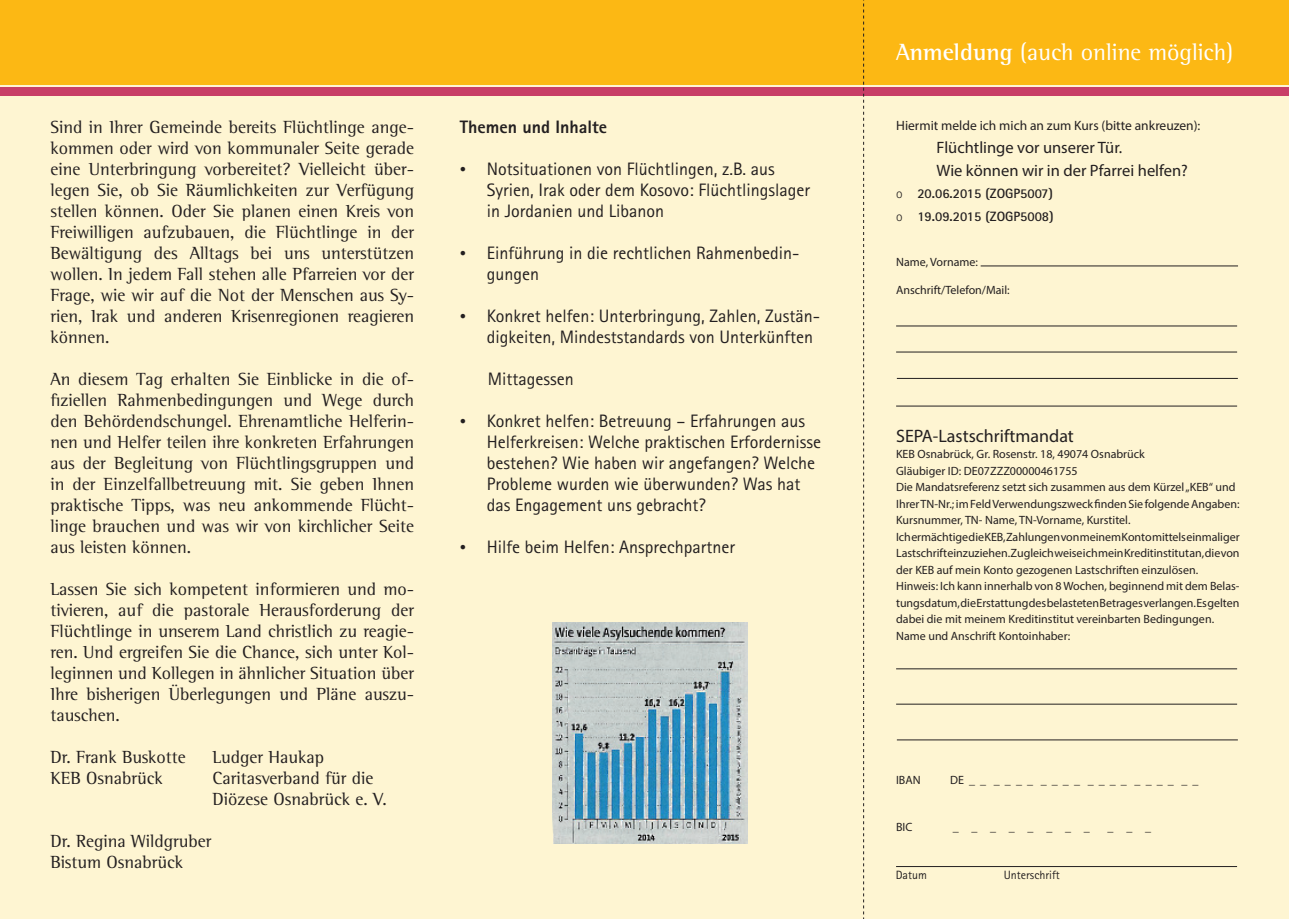
<style>
.page{position:relative;width:1289px;height:919px;background:#fff}
.page>*{position:absolute;margin:0;border:0;box-sizing:border-box;transform-origin:0 0}
.t1{font:24px "Rotis Semi Serif Std";color:#fff}
.t2{font:18px/21px "Rotis Semi Serif Std";color:#231f20;text-align:justify}
.t3{font:18px/21px "Rotis Sans Serif Std";color:#231f20}
.t4{font:18px "Myriad Pro";color:#231f20}
.t5{font:800 18px "Rotis Sans Serif Std";color:#231f20}
.t6{font:16.5px/22.5px "Myriad Pro";color:#231f20}
.t7{font:13.5px "Myriad Pro";color:#231f20}
.t8{font:700 13.5px/22.5px "Rotis Sans Serif Std";color:#231f20}
.t9{font:12px/16.5px "Myriad Pro";color:#231f20}
.t10{font:12px "Rotis Sans Serif Std";color:#231f20}
.s1{font-family:"Times New Roman"}
.s2{font-weight:700}
.s3{font-weight:300}
</style>
<div class="page">
<div style="left:0;top:84px;width:1288px;height:834px;background:#fef5d2"></div>
<div style="left:0;top:0;width:1288px;height:85px;background:#fcb814"></div>
<div style="left:0;top:88px;width:1288px;height:8px;background:#c83e67"></div>
<img style="left:552px;top:623px;width:195px;height:220px">
<hr style="left:896px;top:866px;width:340px;height:1px;background:#231f20">
<hr style="left:980px;top:265px;width:257px;height:1px;background:#231f20">
<hr style="left:896px;top:325px;width:340px;height:1px;background:#231f20">
<hr style="left:896px;top:351px;width:340px;height:1px;background:#231f20">
<hr style="left:896px;top:378px;width:341px;height:1px;background:#231f20">
<hr style="left:896px;top:405px;width:340px;height:1px;background:#231f20">
<hr style="left:896px;top:668px;width:340px;height:1px;background:#231f20">
<hr style="left:896px;top:703px;width:340px;height:1px;background:#231f20">
<hr style="left:896px;top:739px;width:341px;height:1px;background:#231f20">
<svg style="left:863px;top:0;width:1px;height:918px"></svg>
<p class="t2" style="left:50px;top:116px;width:365px">Sind in Ihrer Gemeinde bereits Flüchtlinge ange&shy;kommen oder wird von kommunaler Seite gerade eine Unterbringung vorbereitet? Vielleicht über&shy;legen Sie, ob Sie Räumlichkeiten zur Verfügung stellen können. Oder Sie planen einen Kreis von Freiwilligen aufzubauen, die Flüchtlinge in der Bewältigung des Alltags bei uns unterstützen wollen. In jedem Fall stehen alle Pfarreien vor der Frage, wie wir auf die Not der Menschen aus Sy&shy;rien, Irak und anderen Krisenregionen reagieren können.</p>
<p class="t2" style="left:50px;top:368px;width:365px">An diesem Tag erhalten Sie Einblicke in die of&shy;fiziellen Rahmenbedingungen und Wege durch den Behördendschungel. Ehrenamtliche Helferin&shy;nen und Helfer teilen ihre konkreten Erfahrungen aus der Begleitung von Flüchtlingsgruppen und in der Einzelfallbetreuung mit. Sie geben Ihnen praktische Tipps, was neu ankommende Flücht&shy;linge brauchen und was wir von kirchlicher Seite aus leisten können.</p>
<p class="t2" style="left:50px;top:578px;width:365px">Lassen Sie sich kompetent informieren und mo&shy;tivieren, auf die pastorale Herausforderung der Flüchtlinge in unserem Land christlich zu reagie&shy;ren. Und ergreifen Sie die Chance, sich unter Kol&shy;leginnen und Kollegen in ähnlicher Situation über Ihre bisherigen Überlegungen und Pläne auszu&shy;tauschen.</p>
<p class="t2" style="left:50px;top:746px;width:137px">Dr. Frank Buskotte</p>
<p class="t2" style="left:212px;top:746px;width:113px">Ludger Haukap</p>
<p class="t2" style="left:50px;top:767px;width:114px">KEB Osnabrück</p>
<p class="t2" style="left:212px;top:767px;width:176px">Caritasverband für die<br>Diözese Osnabrück e. V.</p>
<p class="t2" style="left:50px;top:830px;width:163px">Dr. Regina Wildgruber<br>Bistum Osnabrück</p>
<p class="t5" style="left:460px;top:115px;width:149px">Themen und Inhalte</p>
<p class="t3" style="left:487px;top:158px;width:325px;text-indent:-27px"><span class="s1">•</span> Notsituationen von Flüchtlingen, z.B. aus<br>Syrien, Irak oder dem Kosovo: Flüchtlingslager in Jordanien und Libanon</p>
<p class="t3" style="left:487px;top:242px;width:314px;text-indent:-27px"><span class="s1">•</span> Einführung in die rechtlichen Rahmenbedin&shy;gungen</p>
<p class="t3" style="left:487px;top:305px;width:335px;text-indent:-27px"><span class="s1">•</span> Konkret helfen: Unterbringung, Zahlen, Zustän&shy;digkeiten, Mindeststandards von Unterkünften</p>
<p class="t3" style="left:488px;top:368px;width:87px">Mittagessen</p>
<p class="t3" style="left:487px;top:410px;width:336px;text-indent:-27px"><span class="s1">•</span> Konkret helfen: Betreuung – Erfahrungen aus Helferkreisen: Welche praktischen Erfordernisse bestehen? Wie haben wir angefangen? Welche Probleme wurden wie überwunden? Was hat das Engagement uns gebracht?</p>
<p class="t3" style="left:460px;top:536px;width:277px"><span class="s1">•</span> Hilfe beim Helfen: Ansprechpartner</p>
<h1 class="t1" style="left:895px;top:38px;width:339px"><span class="s2">Anmeldung</span> (auch online möglich)</h1>
<p class="t7" style="left:896px;top:118px;width:306px">Hiermit melde ich mich an zum Kurs (bitte ankreuzen):</p>
<p class="t6" style="left:936px;top:136px;width:253px">Flüchtlinge vor unserer Tür.<br>Wie können wir in der Pfarrei helfen?</p>
<p class="t8" style="left:896px;top:182px;width:159px"><span class="s3">o</span> 20.06.2015 (ZOGP5007) <span class="s3">o</span> 19.09.2015 (ZOGP5008)</p>
<p class="t9" style="left:896px;top:253px;width:83px">Name, Vorname:</p>
<p class="t9" style="left:896px;top:282px;width:115px">Anschrift/Telefon/Mail:</p>
<p class="t4" style="left:896px;top:424px;width:179px">SEPA-Lastschriftmandat</p>
<p class="t9" style="left:896px;top:445px;width:345px">KEB Osnabrück, Gr. Rosenstr. 18, 49074 Osnabrück<br>Gläubiger ID: DE07ZZZ00000461755<br>Die Mandatsreferenz setzt sich zusammen aus dem Kürzel „KEB“ und Ihrer TN-Nr.; im Feld Verwendungszweck finden Sie folgende Angaben:<br>Kursnummer, TN- Name, TN-Vorname, Kurstitel.<br>Ich ermächtige die KEB, Zahlungen von meinem Konto mittels einmaliger Lastschrift einzuziehen. Zugleich weise ich mein Kreditinstitut an, die von der KEB auf mein Konto gezogenen Lastschriften einzulösen.<br>Hinweis: Ich kann innerhalb von 8 Wochen, beginnend mit dem Belas&shy;tungsdatum, die Erstattung des belasteten Betrages verlangen. Es gelten dabei die mit meinem Kreditinstitut vereinbarten Bedingungen.<br>Name und Anschrift Kontoinhaber:</p>
<p class="t9" style="left:896px;top:771px;width:26px">IBAN</p>
<p class="t9" style="left:950px;top:771px;width:250px">DE _ _ _ _ _ _ _ _ _ _ _ _ _ _ _ _ _ _ _ _</p>
<p class="t9" style="left:896px;top:818px;width:18px">BIC</p>
<p class="t9" style="left:952px;top:818px;width:139px">_ _ _ _ _ _ _ _</p>
<p class="t9" style="left:1107px;top:818px;width:45px">_ _ _</p>
<p class="t10" style="left:895px;top:868px;width:33px">Datum</p>
<p class="t10" style="left:1003px;top:868px;width:58px">Unterschrift</p>
</div>
